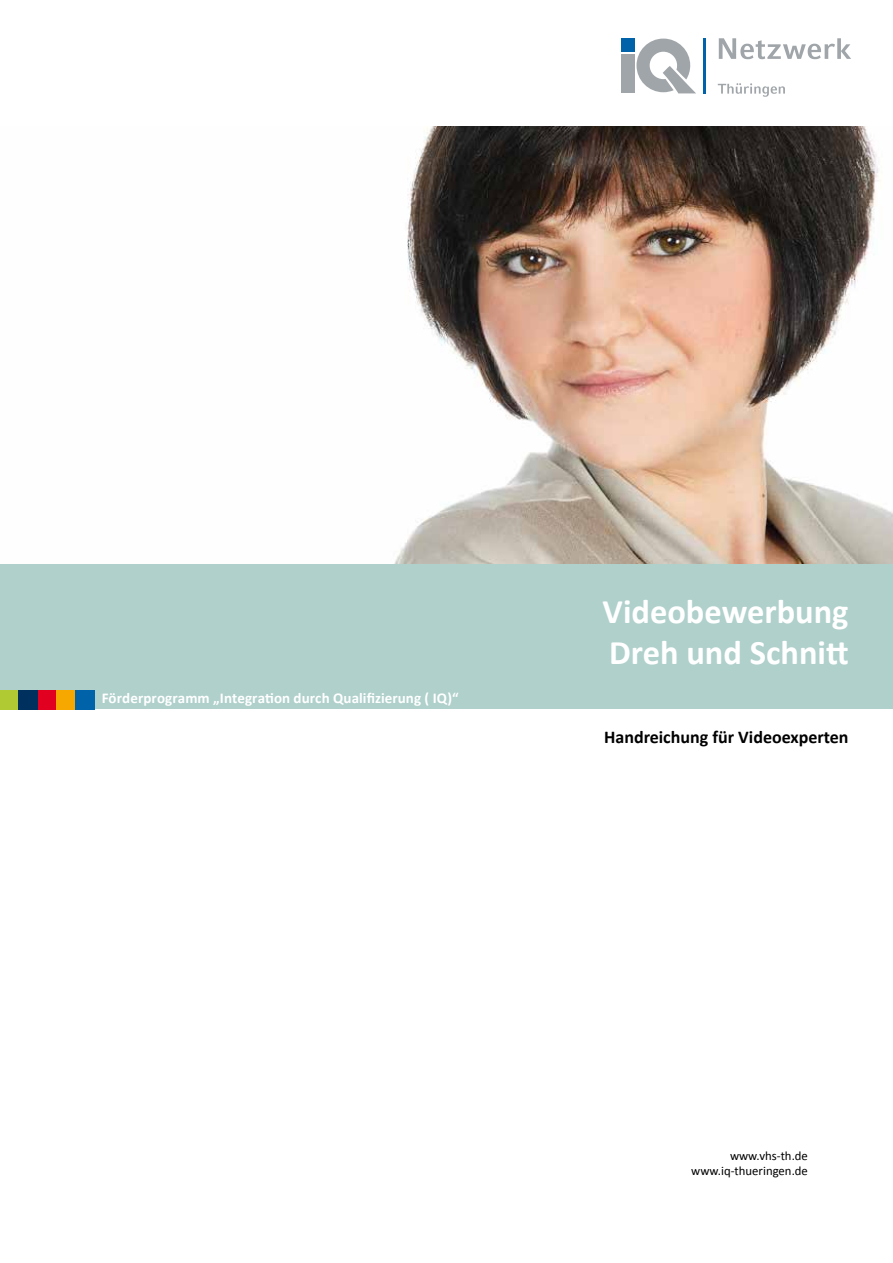
<style>
.page{position:relative;width:893px;height:1263px;background:#fff}
.page>*{position:absolute;margin:0;border:0;box-sizing:border-box;transform-origin:0 0}
.t1{font:700 34.5px/41.4px "Calibri";color:#fff}
.t2{font:700 18px "Calibri";color:#000}
.t3{font:700 15px "Calibri";letter-spacing:.005em;color:#fff}
.t4{font:12.75px/15.3px "Calibri";color:#000;text-align:right}
</style>
<div class="page">
<img style="left:394px;top:126px;width:499px;height:438px">
<div style="left:0;top:564px;width:893px;height:145px;background:#afd0cb"></div>
<div style="left:38px;top:690px;width:19px;height:19px;background:#e20020"></div>
<div style="left:0;top:690px;width:19px;height:19px;background:#b0ca34"></div>
<div style="left:57px;top:690px;width:19px;height:19px;background:#f7a800"></div>
<div style="left:76px;top:690px;width:19px;height:19px;background:#0062a9"></div>
<div style="left:19px;top:690px;width:19px;height:19px;background:#00305e"></div>
<div style="left:621px;top:54px;width:14px;height:38px;background:#a0a5a9"></div>
<div style="left:621px;top:38px;width:14px;height:14px;background:#0062a9"></div>
<svg style="left:636px;top:39px;width:60px;height:54px"></svg>
<hr style="left:704px;top:38px;width:2px;height:56px;background:#0062a9">
<svg style="left:718px;top:83px;width:67px;height:14px"></svg>
<svg style="left:719px;top:38px;width:132px;height:21px"></svg>
<p class="t3" style="left:102px;top:688px;width:358px">Förderprogramm „Integration durch Qualifizierung ( IQ)“</p>
<h1 class="t1" style="left:603px;top:590px;width:248px">Videobewerbung<br>Dreh und Schnitt</h1>
<p class="t2" style="left:604px;top:725px;width:246px">Handreichung für Videoexperten</p>
<p class="t4" style="left:691px;top:1148px;width:118px">www.vhs-th.de www.iq-thueringen.de</p>
</div>
